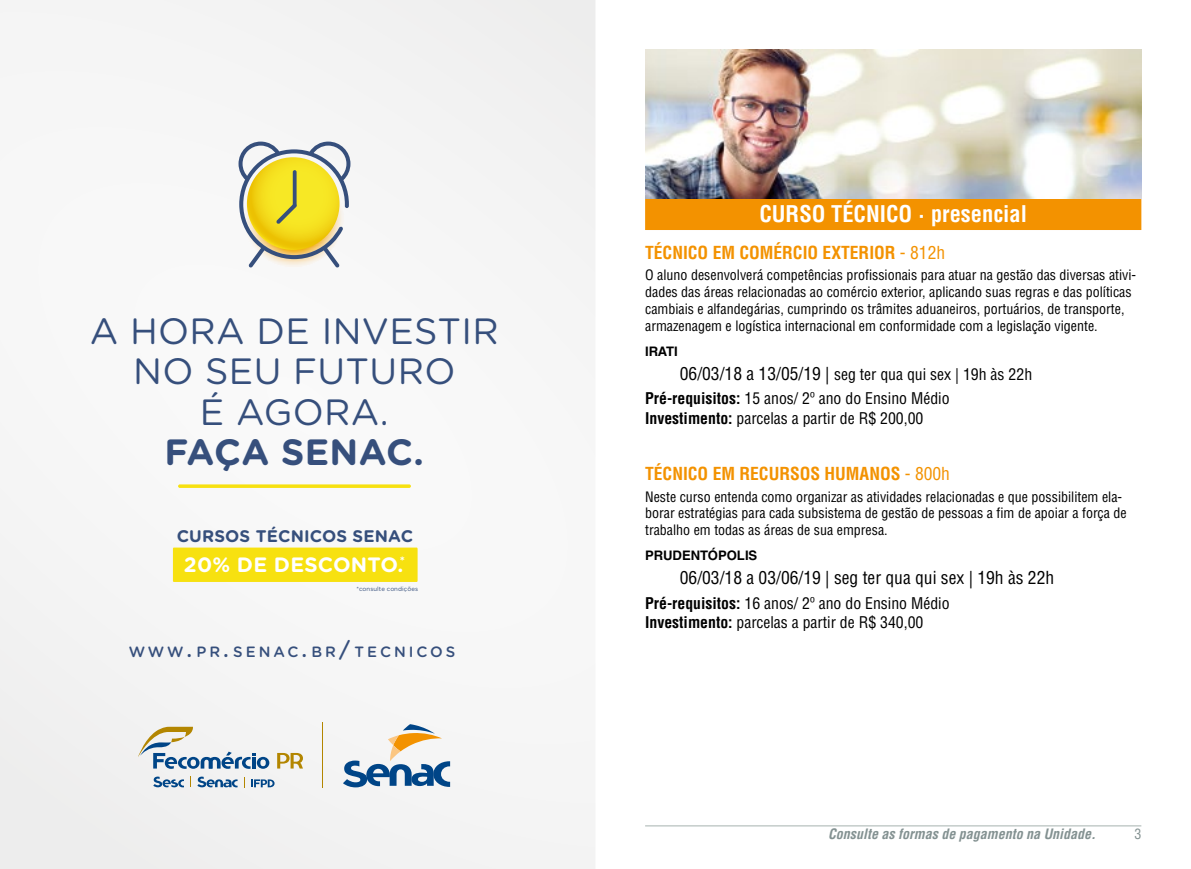
<style>
.page{position:relative;width:1191px;height:869px;background:#fff}
.page>*{position:absolute;margin:0;border:0;box-sizing:border-box;transform-origin:0 0}
.t1{font:36.57px/40.6px "Gotham Rounded";letter-spacing:.01em;color:#364f7c;text-align:center}
.t2{font:700 36.57px "Gotham Rounded";letter-spacing:.01em;color:#364f7c}
.t3{font:700 condensed 22.4px "Helvetica LT Std";color:#fff}
.t4{font:700 20.82px "Gotham Rounded";letter-spacing:.01em;color:#fff}
.t5{font:700 condensed 17.5px "Helvetica LT Std";color:#f39200}
.t6{font:condensed 17.5px "Helvetica LT Std";color:#000}
.t7{font:700 16.8px "Gotham Rounded";letter-spacing:.01em;color:#364f7c}
.t8{font:condensed 15.75px/24.2px "Helvetica LT Std";color:#000}
.t9{font:500 14.88px "Gotham Rounded";letter-spacing:.2em;color:#364f7c}
.t10{font:condensed 14px/16.8px "Helvetica LT Std";color:#000}
.t11{font:italic 700 condensed 14px "Helvetica LT Std";color:#839191}
.t12{font:condensed 14px "Helvetica LT Std";color:#839191}
.t13{font:700 13.12px "Helvetica LT Std";color:#000}
.t14{font:6.12px "Gotham Rounded";letter-spacing:.01em;color:#364f7c}
.s1{font-size:21.35px}
.s2{font-weight:400}
.s3{font-size:17.5px}
.s4{font-weight:700}
</style>
<div class="page">
<hr style="left:645px;top:825px;width:496px;height:1px;background:#a6b2af">
<div style="left:0;top:0;width:595px;height:868px;background:#f6f6f6"></div>
<hr style="left:323px;top:721px;width:1px;height:66px;background:#b38600">
<svg style="left:197px;top:776px;width:40px;height:11px"></svg>
<svg style="left:153px;top:776px;width:31px;height:11px"></svg>
<svg style="left:251px;top:779px;width:23px;height:8px"></svg>
<svg style="left:138px;top:726px;width:131px;height:42px"></svg>
<svg style="left:277px;top:752px;width:26px;height:16px"></svg>
<svg style="left:343px;top:723px;width:107px;height:64px"></svg>
<div style="left:173px;top:547px;width:244px;height:34px;background:#f7e110"></div>
<hr style="left:178px;top:484px;width:233px;height:3px;background:#f7e110;border-radius:2px">
<svg style="left:238px;top:141px;width:112px;height:127px"></svg>
<div style="left:645px;top:198px;width:496px;height:32px;background:#f39200"></div>
<img style="left:645px;top:50px;width:496px;height:148px">
<h1 class="t1" style="left:90px;top:308px;width:411px">A HORA DE INVESTIR<br>NO SEU FUTURO<br>É AGORA.</h1>
<h1 class="t2" style="left:165px;top:425px;width:261px">FAÇA SENAC.</h1>
<p class="t7" style="left:177px;top:523px;width:238px">CURSOS TÉCNICOS SENAC</p>
<h3 class="t4" style="left:184px;top:549px;width:222px">20% DE DESCONTO.<sup>*</sup></h3>
<p class="t14" style="left:356px;top:584px;width:63px">*consulte condições</p>
<p class="t9" style="left:129px;top:640px;width:328px">WWW<span class="s1">.</span>PR<span class="s1">.</span>SENAC<span class="s1">.</span>BR<span class="s1">/</span>TECNICOS</p>
<h2 class="t3" style="left:759px;top:200px;width:269px">CURSO TÉCNICO · presencial</h2>
<p class="t5" style="left:645px;top:241px;width:301px">TÉCNICO EM COMÉRCIO EXTERIOR <span class="s2">- 812h</span></p>
<p class="t10" style="left:645px;top:267px;width:492px">O aluno desenvolverá competências profissionais para atuar na gestão das diversas ativi&shy;dades das áreas relacionadas ao comércio exterior, aplicando suas regras e das políticas cambiais e alfandegárias, cumprindo os trâmites aduaneiros, portuários, de transporte, armazenagem e logística internacional em conformidade com a legislação vigente.</p>
<p class="t13" style="left:645px;top:343px;width:34px">IRATI</p>
<p class="t8" style="left:645px;top:362px;width:388px;text-indent:35px"><span class="s3">06/03/18 a 13/05/19 |</span> seg ter qua qui sex | 19h às 22h<br><span class="s4">Pré-requisitos:</span> 15 anos/ 2º ano do Ensino Médio</p>
<p class="t8" style="left:645px;top:405px;width:280px"><span class="s4">Investimento:</span> parcelas a partir de R$ 200,00</p>
<p class="t5" style="left:645px;top:462px;width:306px">TÉCNICO EM RECURSOS HUMANOS <span class="s2">- 800h</span></p>
<p class="t10" style="left:645px;top:487px;width:483px">Neste curso entenda como organizar as atividades relacionadas e que possibilitem ela&shy;borar estratégias para cada subsistema de gestão de pessoas a fim de apoiar a força de trabalho em todas as áreas de sua empresa.</p>
<p class="t13" style="left:645px;top:547px;width:114px">PRUDENTÓPOLIS</p>
<p class="t6" style="left:680px;top:566px;width:376px">06/03/18 a 03/06/19 | seg ter qua qui sex | 19h às 22h</p>
<p class="t8" style="left:645px;top:593px;width:306px;line-height:19.2px"><span class="s4">Pré-requisitos:</span> 16 anos/ 2º ano do Ensino Médio<br><span class="s4">Investimento:</span> parcelas a partir de R$ 340,00</p>
<p class="t11" style="left:828px;top:825px;width:269px">Consulte as formas de pagamento na Unidade.</p>
<p class="t12" style="left:1134px;top:825px;width:8px">3</p>
</div>
